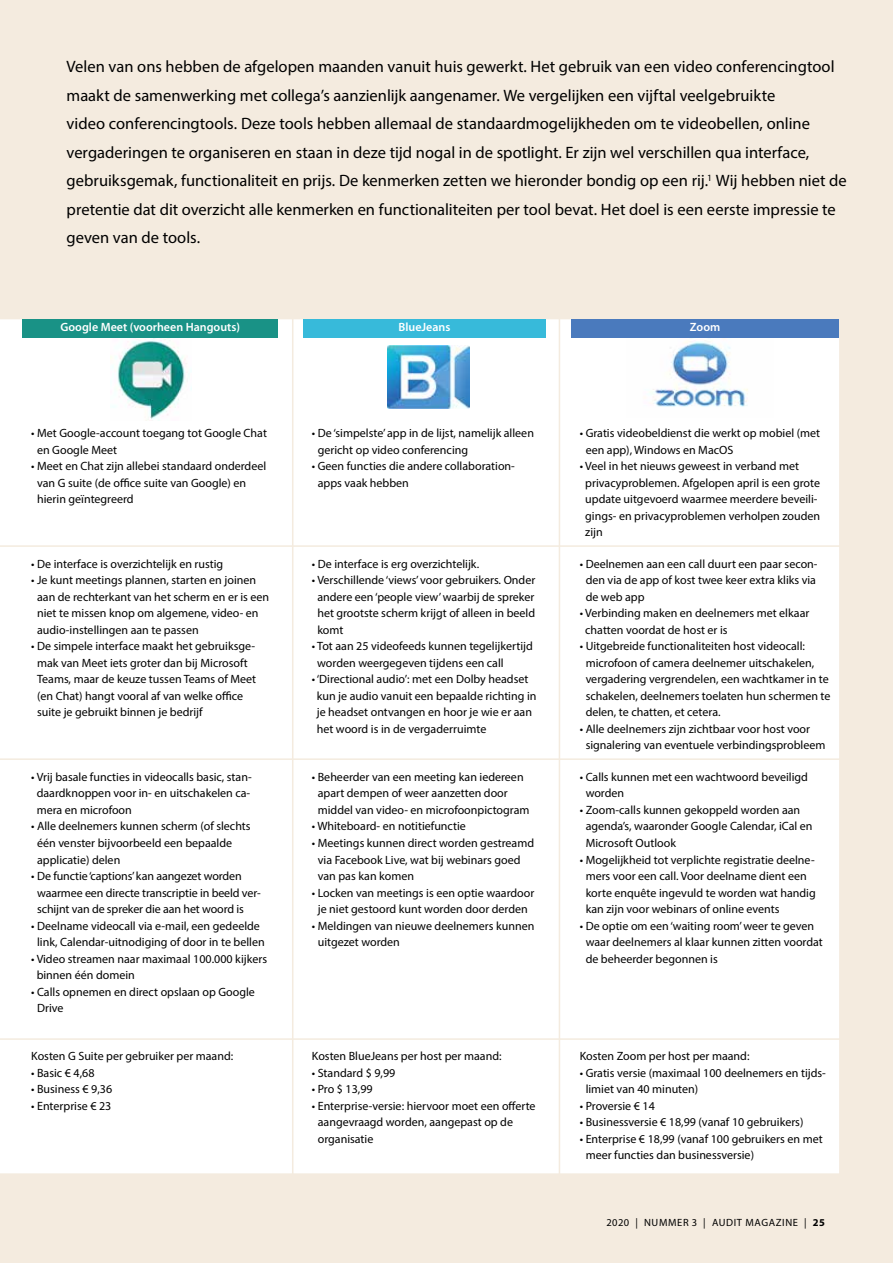
<style>
.page{position:relative;width:893px;height:1263px;background:#f4ebdf}
.page>*{position:absolute;margin:0;border:0;box-sizing:border-box;transform-origin:0 0}
.t1{font:16.5px/28.5px "Myriad Pro";color:#000}
.t2{font:12px/16.5px "Myriad Pro";color:#000}
.t3{font:600 12px "Myriad Pro";color:#fff}
.t4{font:10.5px "Myriad Pro";letter-spacing:.06em;color:#000}
.s1{font-weight:700}
</style>
<div class="page">
<div style="left:0;top:319px;width:839px;height:854px;background:#fff"></div>
<div style="left:23px;top:319px;width:255px;height:18px;background:#199286"></div>
<div style="left:303px;top:319px;width:243px;height:18px;background:#37bada"></div>
<div style="left:571px;top:319px;width:268px;height:18px;background:#4a7abd"></div>
<div style="left:31px;top:339px;width:244px;height:81px;background:#fff"></div>
<img style="left:110px;top:339px;width:82px;height:81px">
<div style="left:305px;top:339px;width:242px;height:79px;background:#fff"></div>
<img style="left:388px;top:345px;width:81px;height:63px">
<div style="left:581px;top:339px;width:244px;height:79px;background:#fff"></div>
<img style="left:653px;top:340px;width:95px;height:67px">
<hr style="left:0;top:545px;width:849px;height:2px;background:#f4ebdf">
<hr style="left:0;top:758px;width:862px;height:2px;background:#f4ebdf">
<hr style="left:0;top:1038px;width:876px;height:2px;background:#f4ebdf">
<hr style="left:292px;top:302px;width:1px;height:894px;background:#f4ebdf">
<hr style="left:559px;top:302px;width:1px;height:894px;background:#f4ebdf">
<p class="t1" style="left:67px;top:52px;width:782px">Velen van ons hebben de afgelopen maanden vanuit huis gewerkt. Het gebruik van een video conferencingtool maakt de samenwerking met collega’s aanzienlijk aangenamer. We vergelijken een vijftal veelgebruikte<br>video conferencingtools. Deze tools hebben allemaal de standaardmogelijkheden om te videobellen, online vergaderingen te organiseren en staan in deze tijd nogal in de spotlight. Er zijn wel verschillen qua interface, gebruiksgemak, functionaliteit en prijs. De kenmerken zetten we hieronder bondig op een rij.<sup>1</sup> Wij hebben niet de pretentie dat dit overzicht alle kenmerken en functionaliteiten per tool bevat. Het doel is een eerste impressie te geven van de tools.</p>
<p class="t3" style="left:60px;top:320px;width:181px">Google Meet (voorheen Hangouts)</p>
<p class="t3" style="left:399px;top:320px;width:53px">BlueJeans</p>
<p class="t3" style="left:690px;top:320px;width:32px">Zoom</p>
<p class="t2" style="left:37px;top:425px;width:231px;text-indent:-6px">• Met Google-account toegang tot Google Chat en Google Meet</p>
<p class="t2" style="left:37px;top:458px;width:231px;text-indent:-6px">• Meet en Chat zijn allebei standaard onderdeel van G suite (de office suite van Google) en hierin geïntegreerd</p>
<p class="t2" style="left:31px;top:555px;width:194px">• De interface is overzichtelijk en rustig</p>
<p class="t2" style="left:37px;top:572px;width:234px;text-indent:-6px">• Je kunt meetings plannen, starten en joinen aan de rechterkant van het scherm en er is een niet te missen knop om algemene, video- en audio-instellingen aan te passen</p>
<p class="t2" style="left:37px;top:638px;width:221px;text-indent:-6px">• De simpele interface maakt het gebruiksge&shy;mak van Meet iets groter dan bij Microsoft Teams, maar de keuze tussen Teams of Meet (en Chat) hangt vooral af van welke office suite je gebruikt binnen je bedrijf</p>
<p class="t2" style="left:37px;top:768px;width:217px;text-indent:-5px">• Vrij basale functies in videocalls basic, stan&shy;daardknoppen voor in- en uitschakelen ca&shy;mera en microfoon</p>
<p class="t2" style="left:37px;top:818px;width:215px;text-indent:-6px">• Alle deelnemers kunnen scherm (of slechts één venster bijvoorbeeld een bepaalde applicatie) delen</p>
<p class="t2" style="left:37px;top:867px;width:225px;text-indent:-6px">• De functie ‘captions’ kan aangezet worden waarmee een directe transcriptie in beeld ver&shy;schijnt van de spreker die aan het woord is</p>
<p class="t2" style="left:31px;top:917px;width:235px;text-align:center">• Deelname videocall via e-mail, een gedeelde link, Calendar-uitnodiging of door in te bellen</p>
<p class="t2" style="left:37px;top:950px;width:232px;text-indent:-5px">• Video streamen naar maximaal 100.000 kijkers binnen één domein</p>
<p class="t2" style="left:37px;top:983px;width:219px;text-indent:-6px">• Calls opnemen en direct opslaan op Google<br>Drive</p>
<p class="t2" style="left:31px;top:1047px;width:204px">Kosten G Suite per gebruiker per maand:</p>
<p class="t2" style="left:31px;top:1064px;width:65px">• Basic € 4,68</p>
<p class="t2" style="left:31px;top:1080px;width:82px">• Business € 9,36</p>
<p class="t2" style="left:31px;top:1097px;width:82px">• Enterprise € 23</p>
<p class="t2" style="left:318px;top:425px;width:218px;text-indent:-6px">• De ‘simpelste’ app in de lijst, namelijk alleen gericht op video conferencing</p>
<p class="t2" style="left:318px;top:458px;width:199px;text-indent:-6px">• Geen functies die andere collaboration&shy;apps vaak hebben</p>
<p class="t2" style="left:312px;top:555px;width:169px">• De interface is erg overzichtelijk.</p>
<p class="t2" style="left:317px;top:572px;width:219px;text-align:justify;text-indent:-5px">• Verschillende ‘views’ voor gebruikers. Onder andere een ‘people view’ waarbij de spreker het grootste scherm krijgt of alleen in beeld komt</p>
<p class="t2" style="left:317px;top:638px;width:217px;text-indent:-5px">• Tot aan 25 videofeeds kunnen tegelijkertijd worden weergegeven tijdens een call</p>
<p class="t2" style="left:317px;top:671px;width:221px;text-indent:-5px">• ‘Directional audio’: met een Dolby headset kun je audio vanuit een bepaalde richting in je headset ontvangen en hoor je wie er aan het woord is in de vergaderruimte</p>
<p class="t2" style="left:318px;top:768px;width:213px;text-indent:-6px">• Beheerder van een meeting kan iedereen apart dempen of weer aanzetten door middel van video- en microfoonpictogram</p>
<p class="t2" style="left:312px;top:818px;width:156px">• Whiteboard- en notitiefunctie</p>
<p class="t2" style="left:318px;top:834px;width:218px;text-indent:-6px">• Meetings kunnen direct worden gestreamd via Facebook Live, wat bij webinars goed van pas kan komen</p>
<p class="t2" style="left:312px;top:884px;width:224px;text-align:center">• Locken van meetings is een optie waardoor je niet gestoord kunt worden door derden</p>
<p class="t2" style="left:318px;top:917px;width:218px;text-indent:-6px">• Meldingen van nieuwe deelnemers kunnen uitgezet worden</p>
<p class="t2" style="left:312px;top:1047px;width:191px">Kosten BlueJeans per host per maand:</p>
<p class="t2" style="left:312px;top:1064px;width:85px">• Standard $ 9,99</p>
<p class="t2" style="left:312px;top:1080px;width:62px">• Pro $ 13,99</p>
<p class="t2" style="left:318px;top:1097px;width:219px;text-indent:-6px">• Enterprise-versie: hiervoor moet een offerte aangevraagd worden, aangepast op de organisatie</p>
<p class="t2" style="left:586px;top:425px;width:236px;text-indent:-6px">• Gratis videobeldienst die werkt op mobiel (met een app), Windows en MacOS</p>
<p class="t2" style="left:585px;top:458px;width:236px;text-indent:-5px">• Veel in het nieuws geweest in verband met privacyproblemen. Afgelopen april is een grote update uitgevoerd waarmee meerdere beveili&shy;gings- en privacyproblemen verholpen zouden zijn</p>
<p class="t2" style="left:586px;top:555px;width:233px;text-indent:-6px">• Deelnemen aan een call duurt een paar secon&shy;den via de app of kost twee keer extra kliks via de web app</p>
<p class="t2" style="left:585px;top:605px;width:226px;text-indent:-5px">• Verbinding maken en deelnemers met elkaar chatten voordat de host er is</p>
<p class="t2" style="left:586px;top:638px;width:246px;text-indent:-6px">• Uitgebreide functionaliteiten host videocall: microfoon of camera deelnemer uitschakelen, vergadering vergrendelen, een wachtkamer in te schakelen, deelnemers toelaten hun schermen te delen, te chatten, et cetera.</p>
<p class="t2" style="left:586px;top:720px;width:241px;text-indent:-6px">• Alle deelnemers zijn zichtbaar voor host voor signalering van eventuele verbindingsprobleem</p>
<p class="t2" style="left:586px;top:768px;width:224px;text-indent:-6px">• Calls kunnen met een wachtwoord beveiligd worden</p>
<p class="t2" style="left:586px;top:801px;width:228px;text-indent:-6px">• Zoom-calls kunnen gekoppeld worden aan agenda’s, waaronder Google Calendar, iCal en<br>Microsoft Outlook</p>
<p class="t2" style="left:586px;top:851px;width:232px;text-indent:-6px">• Mogelijkheid tot verplichte registratie deelne&shy;mers voor een call. Voor deelname dient een korte enquête ingevuld te worden wat handig kan zijn voor webinars of online events</p>
<p class="t2" style="left:586px;top:917px;width:239px;text-indent:-6px">• De optie om een ‘waiting room’ weer te geven waar deelnemers al klaar kunnen zitten voordat de beheerder begonnen is</p>
<p class="t2" style="left:580px;top:1047px;width:171px">Kosten Zoom per host per maand:</p>
<p class="t2" style="left:586px;top:1064px;width:242px;text-indent:-6px">• Gratis versie (maximaal 100 deelnemers en tijds&shy;limiet van 40 minuten)</p>
<p class="t2" style="left:580px;top:1097px;width:77px">• Proversie € 14</p>
<p class="t2" style="left:580px;top:1113px;width:225px">• Businessversie € 18,99 (vanaf 10 gebruikers)</p>
<p class="t2" style="left:586px;top:1130px;width:239px;text-indent:-6px">• Enterprise € 18,99 (vanaf 100 gebruikers en met meer functies dan businessversie)</p>
<p class="t4" style="left:606px;top:1216px;width:220px">2020 | NUMMER 3 | AUDIT MAGAZINE | <span class="s1">25</span></p>
</div>
